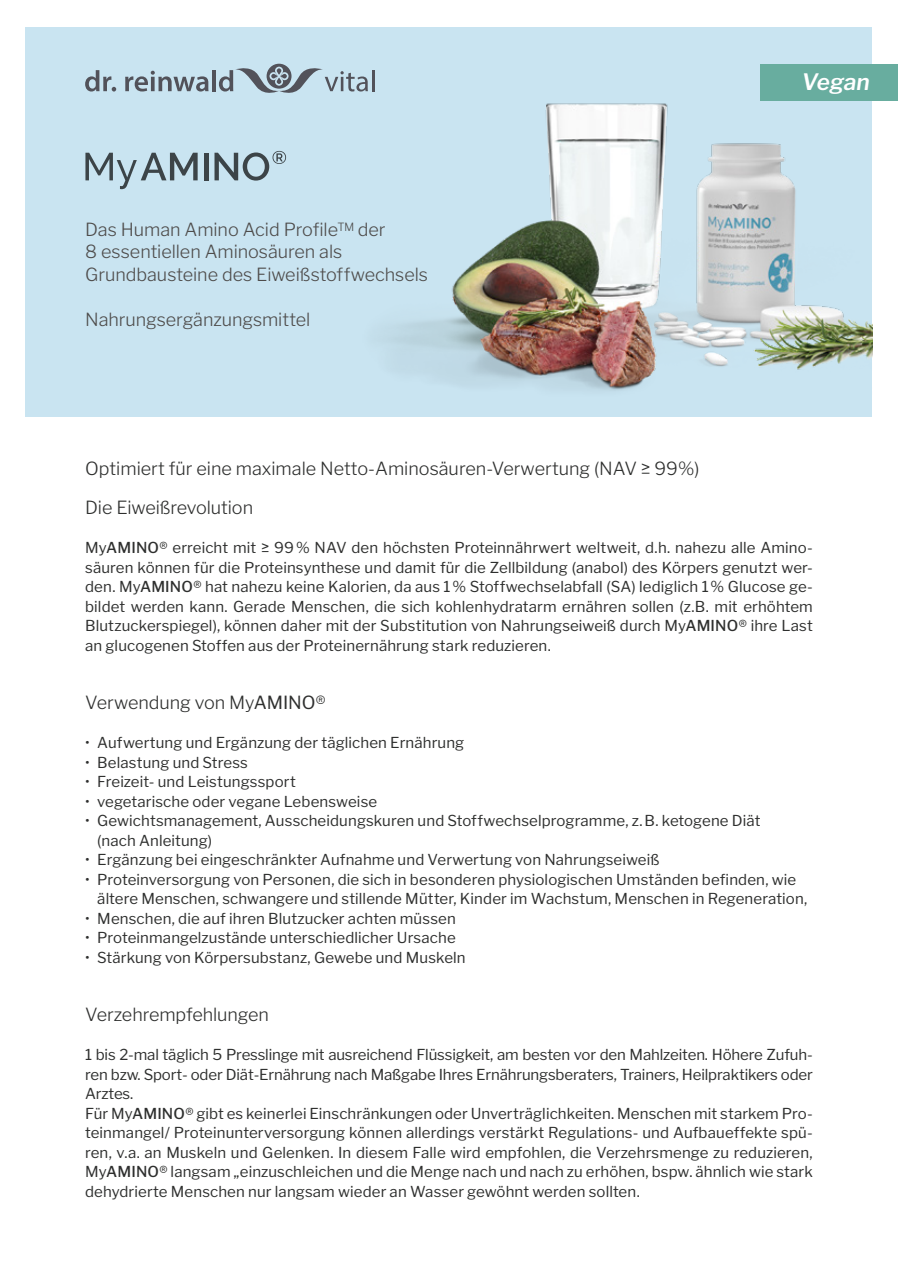
<style>
.page{position:relative;width:898px;height:1263px;background:#fff}
.page>*{position:absolute;margin:0;border:0;box-sizing:border-box;transform-origin:0 0}
.t1{font:italic 600 22.5px "Libre Franklin";letter-spacing:-.005em;color:#fff}
.t2{font:300 18px/39px "Libre Franklin";color:#2e2f2e}
.t3{font:300 18px/22.5px "Libre Franklin";letter-spacing:-.005em;color:#4e4c4b}
.t4{font:15px/19.5px "Libre Franklin";letter-spacing:.005em;color:#2e2f2e}
.s1{font-weight:500}
.s2{font-weight:400}
</style>
<div class="page">
<div style="left:26px;top:28px;width:846px;height:389px;background:#c9e4f1"></div>
<svg style="left:85px;top:70px;width:31px;height:22px"></svg>
<svg style="left:125px;top:71px;width:83px;height:21px"></svg>
<hr style="left:212px;top:70px;width:4px;height:21px;background:#52525a">
<svg style="left:219px;top:64px;width:91px;height:29px"></svg>
<svg style="left:85px;top:153px;width:112px;height:36px"></svg>
<hr style="left:204px;top:153px;width:4px;height:27px;background:#3c4448">
<svg style="left:214px;top:151px;width:72px;height:30px"></svg>
<img style="left:310px;top:27px;width:562px;height:364px">
<div style="left:760px;top:64px;width:137px;height:36px;background:#68ad9f"></div>
<p class="t3" style="left:85px;top:218px;width:344px">Das Human Amino Acid Profile™ der<br>8 essentiellen Aminosäuren als<br>Grundbausteine des Eiweißstoffwechsels</p>
<p class="t3" style="left:85px;top:308px;width:227px">Nahrungsergänzungsmittel</p>
<h1 class="t1" style="left:801px;top:68px;width:69px">Vegan</h1>
<p class="t2" style="left:85px;top:449px;width:615px">Optimiert für eine maximale Netto-Aminosäuren-Verwertung (NAV ≥ 99%)<br>Die Eiweißrevolution</p>
<p class="t4" style="left:85px;top:538px;width:729px;text-align:justify">My<span class="s1">AMINO</span>® erreicht mit ≥ 99% NAV den höchsten Proteinnährwert weltweit, d.h. nahezu alle Amino&shy;säuren können für die Proteinsynthese und damit für die Zellbildung (anabol) des Körpers genutzt wer&shy;den. My<span class="s1">AMINO</span>® hat nahezu keine Kalorien, da aus 1% Stoffwechselabfall (SA) lediglich 1% Glucose ge&shy;bildet werden kann. Gerade Menschen, die sich kohlenhydratarm ernähren sollen (z.B. mit erhöhtem Blutzuckerspiegel), können daher mit der Substitution von Nahrungseiweiß durch My<span class="s1">AMINO</span>® ihre Last an glucogenen Stoffen aus der Proteinernährung stark reduzieren.</p>
<p class="t2" style="left:85px;top:683px;width:242px">Verwendung von My<span class="s2">AMINO</span>®</p>
<p class="t4" style="left:85px;top:733px;width:380px">• Aufwertung und Ergänzung der täglichen Ernährung</p>
<p class="t4" style="left:85px;top:752px;width:164px">• Belastung und Stress</p>
<p class="t4" style="left:85px;top:772px;width:212px">• Freizeit- und Leistungssport</p>
<p class="t4" style="left:85px;top:791px;width:293px">• vegetarische oder vegane Lebensweise</p>
<p class="t4" style="left:97px;top:811px;width:664px;text-indent:-12px">• Gewichtsmanagement, Ausscheidungskuren und Stoffwechselprogramme, z.B. ketogene Diät (nach Anleitung)</p>
<p class="t4" style="left:85px;top:850px;width:575px">• Ergänzung bei eingeschränkter Aufnahme und Verwertung von Nahrungseiweiß</p>
<p class="t4" style="left:97px;top:869px;width:711px;text-indent:-12px">• Proteinversorgung von Personen, die sich in besonderen physiologischen Umständen befinden, wie ältere Menschen, schwangere und stillende Mütter, Kinder im Wachstum, Menschen in Regeneration,</p>
<p class="t4" style="left:85px;top:908px;width:372px">• Menschen, die auf ihren Blutzucker achten müssen</p>
<p class="t4" style="left:85px;top:928px;width:372px">• Proteinmangelzustände unterschiedlicher Ursache</p>
<p class="t4" style="left:85px;top:947px;width:382px">• Stärkung von Körpersubstanz, Gewebe und Muskeln</p>
<p class="t2" style="left:85px;top:995px;width:185px">Verzehrempfehlungen</p>
<p class="t4" style="left:85px;top:1045px;width:729px">1 bis 2-mal täglich 5 Presslinge mit ausreichend Flüssigkeit, am besten vor den Mahlzeiten. Höhere Zufuh&shy;ren bzw. Sport- oder Diät-Ernährung nach Maßgabe Ihres Ernährungsberaters, Trainers, Heilpraktikers oder Arztes.<br>Für My<span class="s1">AMINO</span>® gibt es keinerlei Einschränkungen oder Unverträglichkeiten. Menschen mit starkem Pro&shy;teinmangel/ Proteinunterversorgung können allerdings verstärkt Regulations- und Aufbaueffekte spü&shy;ren, v.a. an Muskeln und Gelenken. In diesem Falle wird empfohlen, die Verzehrsmenge zu reduzieren, My<span class="s1">AMINO</span>® langsam „einzuschleichen und die Menge nach und nach zu erhöhen, bspw. ähnlich wie stark dehydrierte Menschen nur langsam wieder an Wasser gewöhnt werden sollten.</p>
</div>
